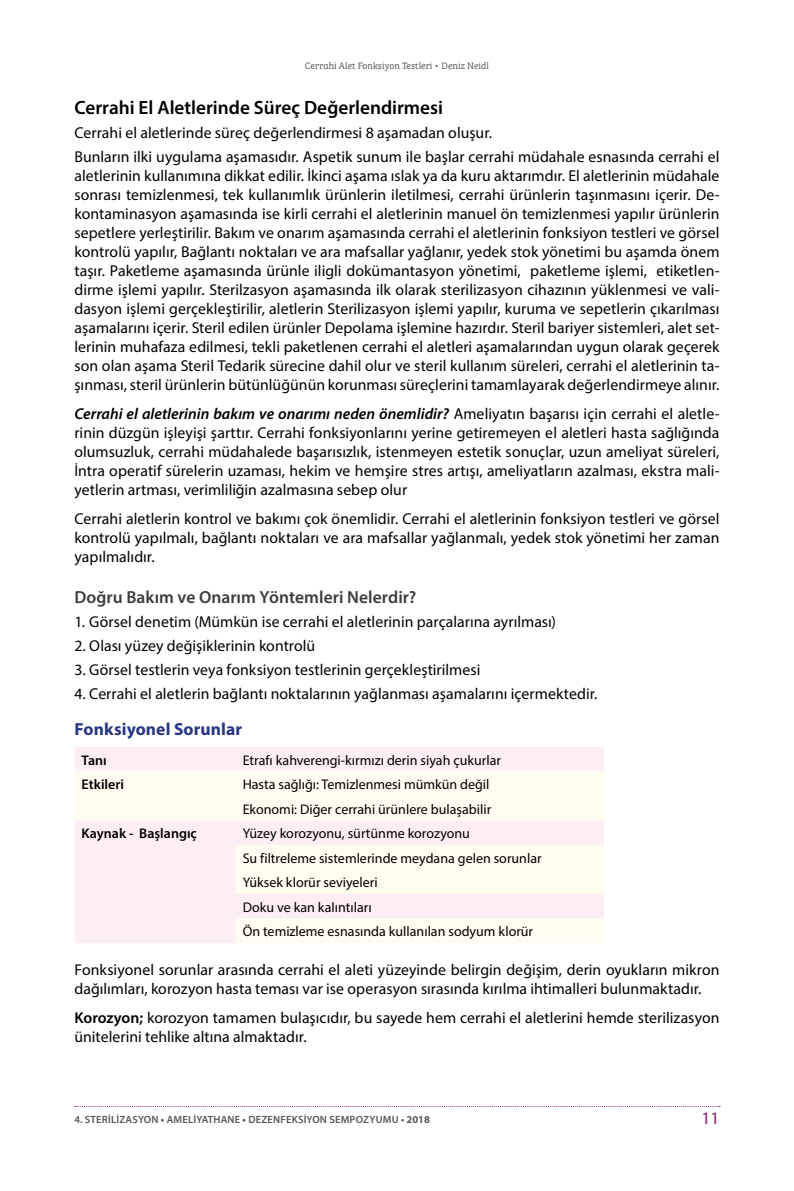
<style>
.page{position:relative;width:794px;height:1191px;background:#fff}
.page>*{position:absolute;margin:0;border:0;box-sizing:border-box;transform-origin:0 0}
.ARA_BAŞLIK{font:600 19.25px "Myriad Pro";color:#000}
.ARA_BAŞLIK_KÜÇÜK{font:600 17.5px "Myriad Pro";color:#3c3c3b}
.TABLO_BAŞLIK{font:700 17.5px "Myriad Pro";letter-spacing:.005em;color:#283583}
.t1{font:17.5px "Myriad Pro";color:#8c1979}
.METİN{font:15.75px/19.1px "Myriad Pro";letter-spacing:.005em;color:#000;text-align:justify}
.TABLO_METİN{font:14px "Myriad Pro";color:#000}
.TABLO_METİN-2{font:600 14px "Myriad Pro";color:#000}
.t2{font:600 10.5px "Myriad Pro";letter-spacing:.02em;color:#575756}
.üstbilgi-yazar_adı{font:9.62px "Bree Serif Lt";color:#575756}
.s1{font-weight:600;font-style:italic}
.s2{font-weight:600}
.s3{font-weight:700}
</style>
<div class="page">
<svg style="left:75px;top:1106px;width:645px;height:1px"></svg>
<div style="left:75px;top:747px;width:529px;height:24px;background:#fdeef6"></div>
<svg style="left:75px;top:771px;width:529px;height:172px;fill:#fffdef"></svg>
<p class="üstbilgi-yazar_adı" style="left:305px;top:59px;width:186px">Cerrahi Alet Fonksiyon Testleri • Deniz Neidl</p>
<p class="ARA_BAŞLIK" style="left:74px;top:95px;width:370px">Cerrahi El Aletlerinde Süreç Değerlendirmesi</p>
<p class="METİN" style="left:74px;top:123px;width:419px">Cerrahi el aletlerinde süreç değerlendirmesi 8 aşamadan oluşur.</p>
<p class="METİN" style="left:74px;top:147px;width:646px">Bunların ilki uygulama aşamasıdır. Aspetik sunum ile başlar cerrahi müdahale esnasında cerrahi el aletlerinin kullanımına dikkat edilir. İkinci aşama ıslak ya da kuru aktarımdır. El aletlerinin müdahale sonrası temizlenmesi, tek kullanımlık ürünlerin iletilmesi, cerrahi ürünlerin taşınmasını içerir. De&shy;kontaminasyon aşamasında ise kirli cerrahi el aletlerinin manuel ön temizlenmesi yapılır ürünlerin sepetlere yerleştirilir. Bakım ve onarım aşamasında cerrahi el aletlerinin fonksiyon testleri ve görsel kontrolü yapılır, Bağlantı noktaları ve ara mafsallar yağlanır, yedek stok yönetimi bu aşamda önem taşır. Paketleme aşamasında ürünle iligli dokümantasyon yönetimi, paketleme işlemi, etiketlen&shy;dirme işlemi yapılır. Sterilzasyon aşamasında ilk olarak sterilizasyon cihazının yüklenmesi ve vali&shy;dasyon işlemi gerçekleştirilir, aletlerin Sterilizasyon işlemi yapılır, kuruma ve sepetlerin çıkarılması aşamalarını içerir. Steril edilen ürünler Depolama işlemine hazırdır. Steril bariyer sistemleri, alet set&shy;lerinin muhafaza edilmesi, tekli paketlenen cerrahi el aletleri aşamalarından uygun olarak geçerek son olan aşama Steril Tedarik sürecine dahil olur ve steril kullanım süreleri, cerrahi el aletlerinin ta&shy;şınması, steril ürünlerin bütünlüğünün korunması süreçlerini tamamlayarak değerlendirmeye alınır.</p>
<p class="METİN" style="left:74px;top:404px;width:646px"><span class="s1">Cerrahi el aletlerinin bakım ve onarımı neden önemlidir?</span> Ameliyatın başarısı için cerrahi el aletle&shy;rinin düzgün işleyişi şarttır. Cerrahi fonksiyonlarını yerine getiremeyen el aletleri hasta sağlığında olumsuzluk, cerrahi müdahalede başarısızlık, istenmeyen estetik sonuçlar, uzun ameliyat süreleri, İntra operatif sürelerin uzaması, hekim ve hemşire stres artışı, ameliyatların azalması, ekstra mali&shy;yetlerin artması, verimliliğin azalmasına sebep olur</p>
<p class="METİN" style="left:74px;top:509px;width:646px">Cerrahi aletlerin kontrol ve bakımı çok önemlidir. Cerrahi el aletlerinin fonksiyon testleri ve görsel kontrolü yapılmalı, bağlantı noktaları ve ara mafsallar yağlanmalı, yedek stok yönetimi her zaman yapılmalıdır.</p>
<p class="ARA_BAŞLIK_KÜÇÜK" style="left:74px;top:586px;width:343px">Doğru Bakım ve Onarım Yöntemleri Nelerdir?</p>
<p class="METİN" style="left:74px;top:611px;width:483px">1. Görsel denetim (Mümkün ise cerrahi el aletlerinin parçalarına ayrılması)</p>
<p class="METİN" style="left:74px;top:635px;width:242px">2. Olası yüzey değişiklerinin kontrolü</p>
<p class="METİN" style="left:74px;top:659px;width:407px">3. Görsel testlerin veya fonksiyon testlerinin gerçekleştirilmesi</p>
<p class="METİN" style="left:74px;top:683px;width:524px">4. Cerrahi el aletlerin bağlantı noktalarının yağlanması aşamalarını içermektedir.</p>
<p class="TABLO_BAŞLIK" style="left:74px;top:717px;width:169px">Fonksiyonel Sorunlar</p>
<p class="TABLO_METİN-2" style="left:82px;top:751px;width:27px">Tanı</p>
<p class="TABLO_METİN" style="left:243px;top:751px;width:260px">Etrafı kahverengi-kırmızı derin siyah çukurlar</p>
<p class="TABLO_METİN-2" style="left:82px;top:775px;width:44px">Etkileri</p>
<p class="TABLO_METİN" style="left:243px;top:775px;width:248px">Hasta sağlığı: Temizlenmesi mümkün değil</p>
<p class="TABLO_METİN" style="left:243px;top:800px;width:250px">Ekonomi: Diğer cerrahi ürünlere bulaşabilir</p>
<p class="TABLO_METİN-2" style="left:82px;top:824px;width:117px">Kaynak - Başlangıç</p>
<p class="TABLO_METİN" style="left:243px;top:824px;width:229px">Yüzey korozyonu, sürtünme korozyonu</p>
<p class="TABLO_METİN" style="left:243px;top:849px;width:300px">Su filtreleme sistemlerinde meydana gelen sorunlar</p>
<p class="TABLO_METİN" style="left:243px;top:873px;width:137px">Yüksek klorür seviyeleri</p>
<p class="TABLO_METİN" style="left:243px;top:898px;width:130px">Doku ve kan kalıntıları</p>
<p class="TABLO_METİN" style="left:243px;top:922px;width:292px">Ön temizleme esnasında kullanılan sodyum klorür</p>
<p class="METİN" style="left:74px;top:960px;width:646px">Fonksiyonel sorunlar arasında cerrahi el aleti yüzeyinde belirgin değişim, derin oyukların mikron dağılımları, korozyon hasta teması var ise operasyon sırasında kırılma ihtimalleri bulunmaktadır.</p>
<p class="METİN" style="left:74px;top:1008px;width:646px"><span class="s2">Korozyon;</span> korozyon tamamen bulaşıcıdır, bu sayede hem cerrahi el aletlerini hemde sterilizasyon ünitelerini tehlike altına almaktadır.</p>
<p class="t2" style="left:74px;top:1112px;width:357px">4. STERILIZASYON <span class="s3">•</span> AMELIYATHANE <span class="s3">•</span> DEZENFEKSIYON SEMPOZYUMU • <span class="s3">2018</span></p>
<p class="t1" style="left:701px;top:1107px;width:19px">11</p>
</div>
